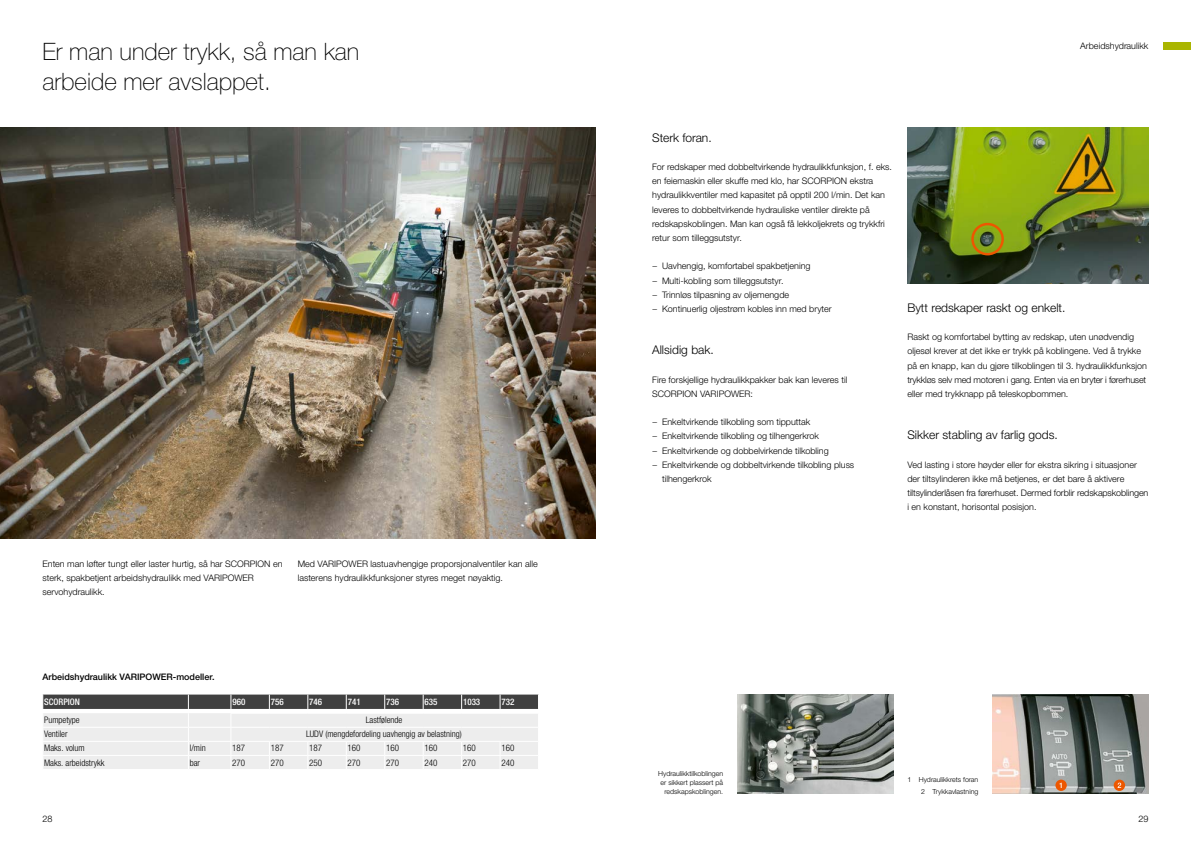
<style>
.page{position:relative;width:1191px;height:842px;background:#fff}
.page>*{position:absolute;margin:0;border:0;box-sizing:border-box;transform-origin:0 0}
.t1{font:100 24px/30px "CLAAS Helvetica Neue";color:#000}
.t2{font:300 12px "CLAAS Helvetica Neue";color:#000}
.t3{font:300 9px/14.2px "CLAAS Helvetica Neue";color:#000}
.t4{font:300 condensed 9px "CLAAS Helvetica Neue";color:#000}
.t5{font:500 9px "CLAAS Helvetica Neue";color:#000}
.t6{font:500 condensed 9px "CLAAS Helvetica Neue";color:#fff}
.t7{font:300 7px/9px "CLAAS Helvetica Neue";color:#000;text-align:right}
</style>
<div class="page">
<div style="left:1162px;top:43px;width:29px;height:7px;background:#aab500"></div>
<img style="left:907px;top:128px;width:241px;height:155px">
<img style="left:737px;top:694px;width:156px;height:100px">
<img style="left:992px;top:694px;width:156px;height:100px">
<svg style="left:1055px;top:780px;width:11px;height:11px"></svg>
<svg style="left:1113px;top:780px;width:12px;height:11px"></svg>
<svg style="left:1117px;top:783px;width:4px;height:5px"></svg>
<div style="left:971px;top:223px;width:33px;height:32px;border:2px solid #ed5700;border-radius:50%"></div>
<img style="left:0;top:128px;width:595px;height:411px">
<svg style="left:43px;top:694px;width:496px;height:75px;background:#cdcdcd"></svg>
<hr style="left:43px;top:727px;width:145px;height:1px;background:#fff">
<hr style="left:43px;top:741px;width:145px;height:1px;background:#fff">
<hr style="left:43px;top:755px;width:145px;height:1px;background:#fff">
<hr style="left:188px;top:727px;width:43px;height:1px;background:#fff">
<hr style="left:188px;top:741px;width:43px;height:1px;background:#fff">
<hr style="left:188px;top:755px;width:43px;height:1px;background:#fff">
<hr style="left:231px;top:755px;width:38px;height:1px;background:#fff">
<hr style="left:269px;top:755px;width:39px;height:1px;background:#fff">
<hr style="left:308px;top:755px;width:38px;height:1px;background:#fff">
<hr style="left:346px;top:755px;width:39px;height:1px;background:#fff">
<hr style="left:385px;top:755px;width:38px;height:1px;background:#fff">
<hr style="left:423px;top:755px;width:38px;height:1px;background:#fff">
<hr style="left:461px;top:755px;width:39px;height:1px;background:#fff">
<hr style="left:500px;top:755px;width:38px;height:1px;background:#fff">
<h1 class="t1" style="left:43px;top:37px;width:318px">Er man under trykk, så man kan arbeide mer avslappet.</h1>
<p class="t3" style="left:43px;top:557px;width:242px">Enten man løfter tungt eller laster hurtig, så har SCORPION en sterk, spakbetjent arbeidshydraulikk med VARIPOWER servohydraulikk.</p>
<p class="t3" style="left:298px;top:557px;width:241px">Med VARIPOWER lastuavhengige proporsjonalventiler kan alle lasterens hydraulikkfunksjoner styres meget nøyaktig.</p>
<p class="t5" style="left:43px;top:671px;width:174px">Arbeidshydraulikk VARIPOWER-modeller.</p>
<p class="t6" style="left:44px;top:696px;width:37px">SCORPION</p>
<p class="t6" style="left:232px;top:696px;width:14px">960</p>
<p class="t6" style="left:271px;top:696px;width:14px">756</p>
<p class="t6" style="left:309px;top:696px;width:14px">746</p>
<p class="t6" style="left:348px;top:696px;width:14px">741</p>
<p class="t6" style="left:386px;top:696px;width:14px">736</p>
<p class="t6" style="left:424px;top:696px;width:14px">635</p>
<p class="t6" style="left:463px;top:696px;width:19px">1033</p>
<p class="t6" style="left:501px;top:696px;width:14px">732</p>
<p class="t4" style="left:44px;top:714px;width:37px">Pumpetype</p>
<p class="t4" style="left:366px;top:714px;width:38px">Lastfølende</p>
<p class="t4" style="left:44px;top:728px;width:25px">Ventiler</p>
<p class="t4" style="left:306px;top:728px;width:157px">LUDV (mengdefordeling uavhengig av belastning)</p>
<p class="t4" style="left:44px;top:742px;width:42px">Maks. volum</p>
<p class="t4" style="left:190px;top:742px;width:17px">l/min</p>
<p class="t4" style="left:232px;top:742px;width:14px">187</p>
<p class="t4" style="left:271px;top:742px;width:14px">187</p>
<p class="t4" style="left:309px;top:742px;width:14px">187</p>
<p class="t4" style="left:348px;top:742px;width:14px">160</p>
<p class="t4" style="left:386px;top:742px;width:14px">160</p>
<p class="t4" style="left:424px;top:742px;width:14px">160</p>
<p class="t4" style="left:463px;top:742px;width:14px">160</p>
<p class="t4" style="left:501px;top:742px;width:14px">160</p>
<p class="t4" style="left:44px;top:756px;width:62px">Maks. arbeidstrykk</p>
<p class="t4" style="left:190px;top:756px;width:12px">bar</p>
<p class="t4" style="left:232px;top:756px;width:14px">270</p>
<p class="t4" style="left:271px;top:756px;width:14px">270</p>
<p class="t4" style="left:309px;top:756px;width:14px">250</p>
<p class="t4" style="left:347px;top:756px;width:14px">270</p>
<p class="t4" style="left:386px;top:756px;width:14px">270</p>
<p class="t4" style="left:424px;top:756px;width:14px">240</p>
<p class="t4" style="left:463px;top:756px;width:14px">270</p>
<p class="t4" style="left:501px;top:756px;width:14px">240</p>
<p class="t3" style="left:1080px;top:39px;width:70px">Arbeidshydraulikk</p>
<h2 class="t2" style="left:652px;top:130px;width:61px">Sterk foran.</h2>
<p class="t3" style="left:652px;top:160px;width:241px">For redskaper med dobbeltvirkende hydraulikkfunksjon, f. eks. en feiemaskin eller skuffe med klo, har SCORPION ekstra hydraulikkventiler med kapasitet på opptil 200 l/min. Det kan leveres to dobbeltvirkende hydrauliske ventiler direkte på redskapskoblingen. Man kan også få lekkoljekrets og trykkfri retur som tilleggsutstyr.</p>
<p class="t3" style="left:652px;top:259px;width:181px">− Uavhengig, komfortabel spakbetjening<br>− Multi-kobling som tilleggsutstyr.<br>− Trinnløs tilpasning av oljemengde<br>− Kontinuerlig oljestrøm kobles inn med bryter</p>
<h2 class="t2" style="left:652px;top:342px;width:63px">Allsidig bak.</h2>
<p class="t3" style="left:652px;top:373px;width:197px">Fire forskjellige hydraulikkpakker bak kan leveres til<br>SCORPION VARIPOWER:</p>
<p class="t3" style="left:652px;top:415px;width:160px">− Enkeltvirkende tilkobling som tipputtak</p>
<p class="t3" style="left:652px;top:429px;width:168px">− Enkeltvirkende tilkobling og tilhengerkrok</p>
<p class="t3" style="left:652px;top:443px;width:178px">− Enkeltvirkende og dobbelvirkende tilkobling</p>
<p class="t3" style="left:652px;top:458px;width:204px">− Enkeltvirkende og dobbeltvirkende tilkobling pluss</p>
<p class="t3" style="left:662px;top:472px;width:51px">tilhengerkrok</p>
<h2 class="t2" style="left:907px;top:300px;width:159px">Bytt redskaper raskt og enkelt.</h2>
<p class="t3" style="left:907px;top:330px;width:241px">Raskt og komfortabel bytting av redskap, uten unødvendig oljesøl krever at det ikke er trykk på koblingene. Ved å trykke på en knapp, kan du gjøre tilkoblingen til 3. hydraulikkfunksjon trykkløs selv med motoren i gang. Enten via en bryter i førerhuset eller med trykknapp på teleskopbommen.</p>
<h2 class="t2" style="left:907px;top:427px;width:152px">Sikker stabling av farlig gods.</h2>
<p class="t3" style="left:907px;top:458px;width:242px">Ved lasting i store høyder eller for ekstra sikring i situasjoner der tiltsylinderen ikke må betjenes, er det bare å aktivere tiltsylinderlåsen fra førerhuset. Dermed forblir redskapskoblingen i en konstant, horisontal posisjon.</p>
<p class="t7" style="left:658px;top:769px;width:66px">Hydraulikktilkoblingen er sikkert plassert på redskapskoblingen.</p>
<p class="t7" style="left:907px;top:774px;width:72px;line-height:11.8px">1 Hydraulikkrets foran<br>2 Trykkavlastning</p>
<p class="t3" style="left:43px;top:812px;width:11px">28</p>
<p class="t3" style="left:1138px;top:812px;width:11px">29</p>
</div>
